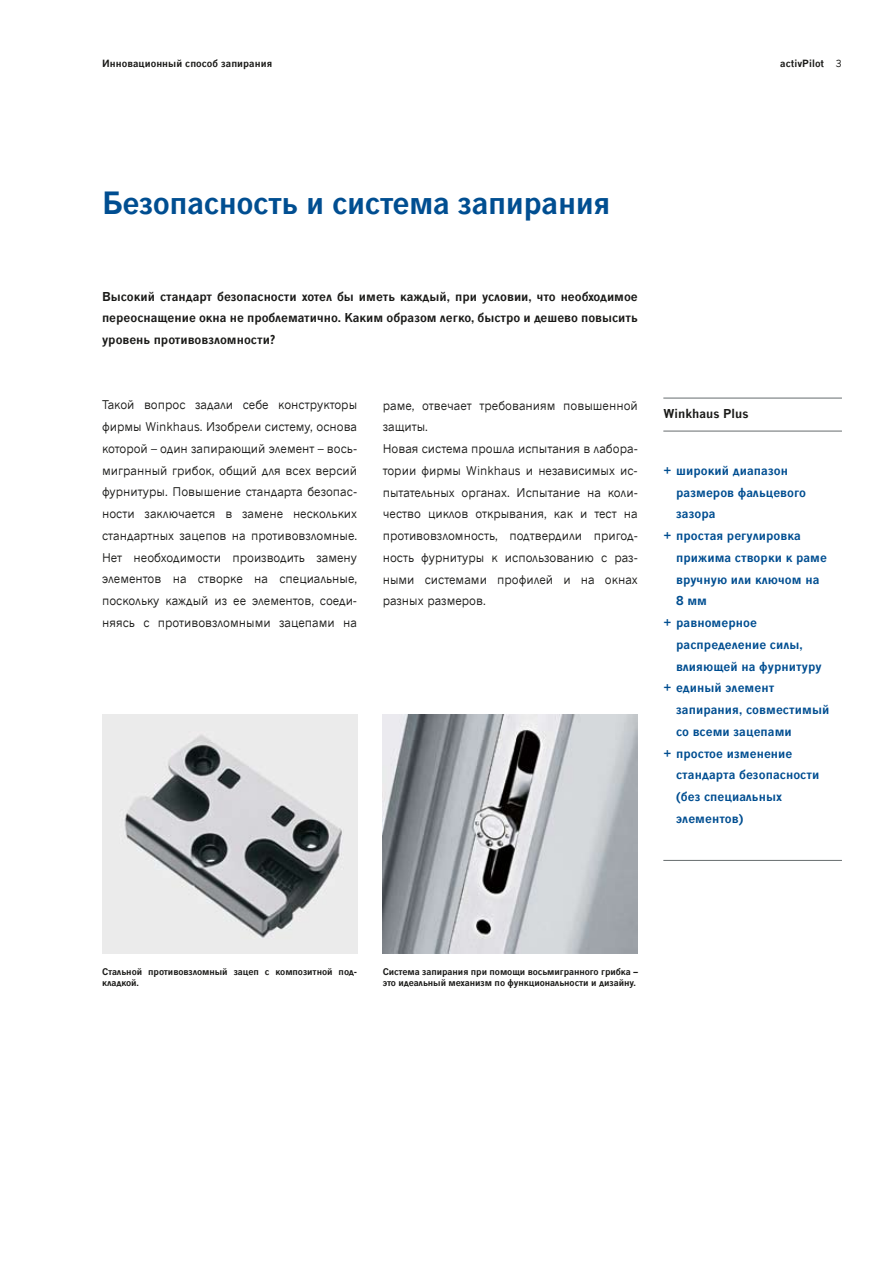
<style>
.page{position:relative;width:893px;height:1263px;background:#fff}
.page>*{position:absolute;margin:0;border:0;box-sizing:border-box;transform-origin:0 0}
.t1{font:700 30px "News Gothic Cyr";letter-spacing:-.015em;color:#004e91}
.t2{font:12px/21.8px "News Gothic Cyr";color:#1a1a18;text-align:justify}
.t3{font:700 12px "News Gothic Cyr";letter-spacing:.005em;color:#004e91}
.t4{font:700 12px/21.8px "News Gothic Cyr";color:#1a1a18;text-align:justify}
.t5{font:700 12px "News Gothic CE";letter-spacing:.005em;color:#1a1a18}
.t6{font:700 9.75px "News Gothic Cyr";letter-spacing:.005em;color:#1a1a18}
.t7{font:700 9px/10.8px "News Gothic Cyr";letter-spacing:-.01em;color:#1a1a18}
.s1{font-weight:400}
.s2{font-family:"News Gothic CE"}
</style>
<div class="page">
<hr style="left:663px;top:398px;width:179px;height:1px;background:#666c6e">
<hr style="left:663px;top:431px;width:179px;height:1px;background:#666c6e">
<hr style="left:663px;top:860px;width:179px;height:1px;background:#666c6e">
<img style="left:102px;top:714px;width:255px;height:239px">
<img style="left:383px;top:714px;width:255px;height:239px">
<p class="t6" style="left:102px;top:58px;width:172px">Инновационный способ запирания</p>
<p class="t6" style="left:780px;top:58px;width:63px">activPilot <span class="s1">3</span></p>
<h1 class="t1" style="left:102px;top:185px;width:510px">Безопасность и система запирания</h1>
<p class="t4" style="left:102px;top:285px;width:537px">Высокий стандарт безопасности хотел бы иметь каждый, при условии, что необходимое переоснащение окна не проблематично. Каким образом легко, быстро и дешево повысить уровень противовзломности?</p>
<p class="t2" style="left:102px;top:394px;width:257px">Такой вопрос задали себе конструкторы фирмы Winkhaus. Изобрели систему, основа которой – один запирающий элемент – вось&shy;мигранный грибок, общий для всех версий фурнитуры. Повышение стандарта безопас&shy;ности заключается в замене нескольких стандартных зацепов на противовзломные.<br>Нет необходимости производить замену элементов на створке на специальные, поскольку каждый из ее элементов, соеди&shy;няясь с противовзломными зацепами на</p>
<p class="t2" style="left:383px;top:394px;width:257px;text-align:left">раме, отвечает требованиям повышенной защиты.<br>Новая система прошла испытания в лабора&shy;тории фирмы Winkhaus и независимых ис&shy;пытательных органах. Испытание на коли&shy;чество циклов открывания, как и тест на противовзломность, подтвердили пригод&shy;ность фурнитуры к использованию с раз&shy;ными системами профилей и на окнах разных размеров.</p>
<p class="t5" style="left:663px;top:406px;width:87px">Winkhaus Plus</p>
<p class="t3" style="left:663px;top:463px;width:126px"><span class="s2">+</span> широкий диапазон</p>
<p class="t3" style="left:676px;top:485px;width:131px">размеров фальцевого</p>
<p class="t3" style="left:676px;top:507px;width:41px">зазора</p>
<p class="t3" style="left:663px;top:528px;width:139px"><span class="s2">+</span> простая регулировка</p>
<p class="t3" style="left:676px;top:550px;width:152px">прижима створки к раме</p>
<p class="t3" style="left:676px;top:572px;width:145px">вручную или ключом на</p>
<p class="t3" style="left:676px;top:594px;width:32px">8 мм</p>
<p class="t3" style="left:663px;top:615px;width:95px"><span class="s2">+</span> равномерное</p>
<p class="t3" style="left:676px;top:637px;width:128px">распределение силы,</p>
<p class="t3" style="left:676px;top:659px;width:147px">влияющей на фурнитуру</p>
<p class="t3" style="left:663px;top:681px;width:112px"><span class="s2">+</span> единый элемент</p>
<p class="t3" style="left:676px;top:702px;width:155px">запирания, совместимый</p>
<p class="t3" style="left:676px;top:724px;width:117px">со всеми зацепами</p>
<p class="t3" style="left:663px;top:746px;width:131px"><span class="s2">+</span> простое изменение</p>
<p class="t3" style="left:676px;top:768px;width:145px">стандарта безопасности</p>
<p class="t3" style="left:676px;top:789px;width:107px">(без специальных</p>
<p class="t3" style="left:676px;top:811px;width:69px">элементов)</p>
<p class="t7" style="left:102px;top:966px;width:257px">Стальной противовзломный зацеп с композитной под&shy;кладкой.</p>
<p class="t7" style="left:383px;top:966px;width:257px">Система запирания при помощи восьмигранного грибка – это идеальный механизм по функциональности и дизайну.</p>
</div>
